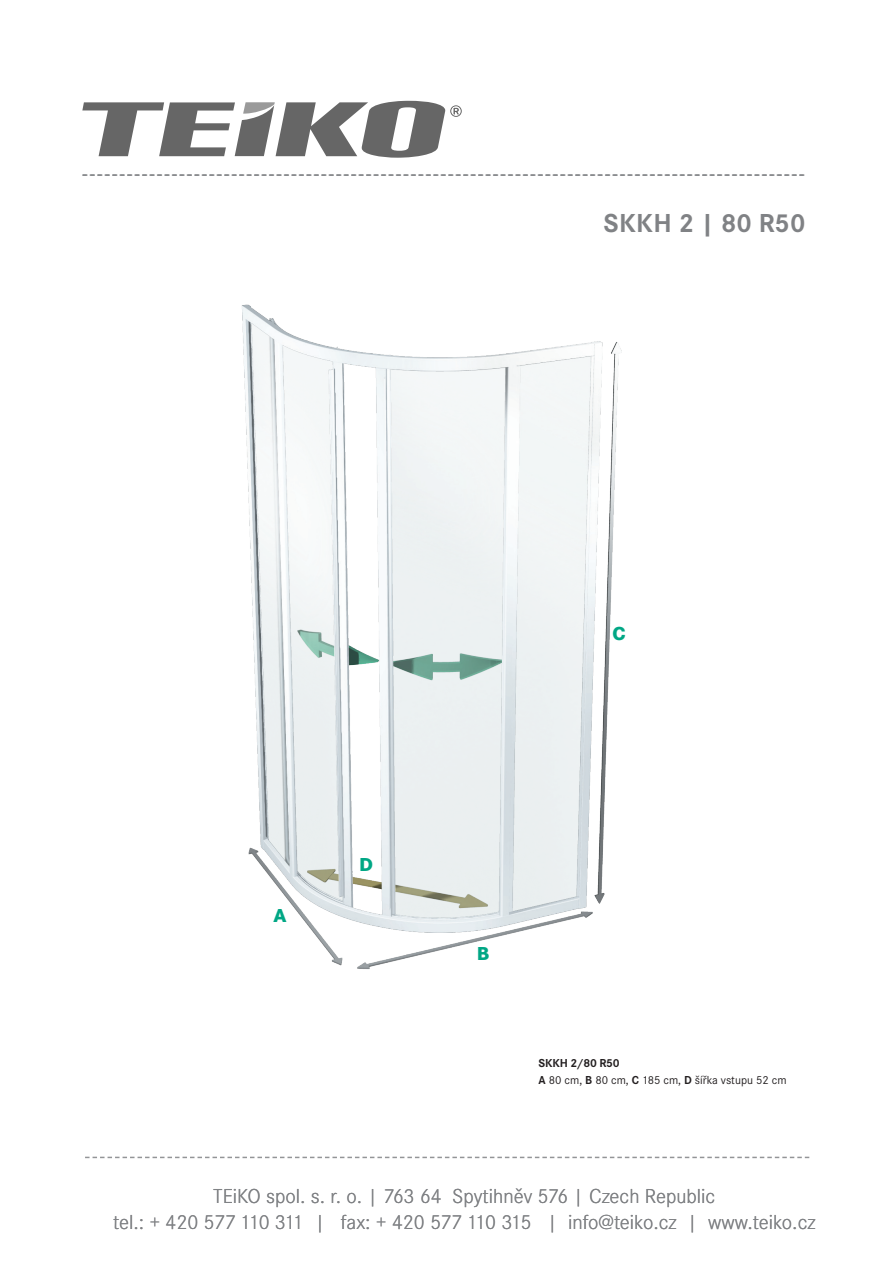
<style>
.page{position:relative;width:893px;height:1263px;background:#fff}
.page>*{position:absolute;margin:0;border:0;box-sizing:border-box;transform-origin:0 0}
.t1{font:700 27px "Corporate STOT";letter-spacing:.005em;color:#808285}
.t2{font:300 21px/25.2px "Corporate STOT";color:#808285;text-align:center}
.t3{font:800 19.5px "Corporate STOT";color:#00a785}
.t4{font:12px/16.5px "Corporate STOT";color:#231f20}
.s1{font-weight:700}
</style>
<div class="page">
<svg style="left:82px;top:101px;width:380px;height:57px"></svg>
<svg style="left:85px;top:1157px;width:724px;height:1px"></svg>
<svg style="left:82px;top:174px;width:722px;height:2px"></svg>
<img style="left:242px;top:304px;width:380px;height:665px">
<p class="t1" style="left:603px;top:208px;width:203px">SKKH 2 | 80 R50</p>
<p class="t3" style="left:273px;top:903px;width:15px">A</p>
<p class="t3" style="left:359px;top:853px;width:15px">D</p>
<p class="t3" style="left:612px;top:622px;width:15px">C</p>
<p class="t3" style="left:477px;top:942px;width:14px">B</p>
<p class="t4" style="left:539px;top:1055px;width:250px"><span class="s1">SKKH 2/80 R50<br>A</span> 80 cm, <span class="s1">B</span> 80 cm, <span class="s1">C</span> 185 cm, <span class="s1">D</span> šířka vstupu 52 cm</p>
<p class="t2" style="left:113px;top:1184px;width:704px">TEiKO spol. s. r. o. | 763 64 Spytihněv 576 | Czech Republic<br>tel.: + 420 577 110 311 | fax: + 420 577 110 315 | info@teiko.cz | www.teiko.cz</p>
</div>
